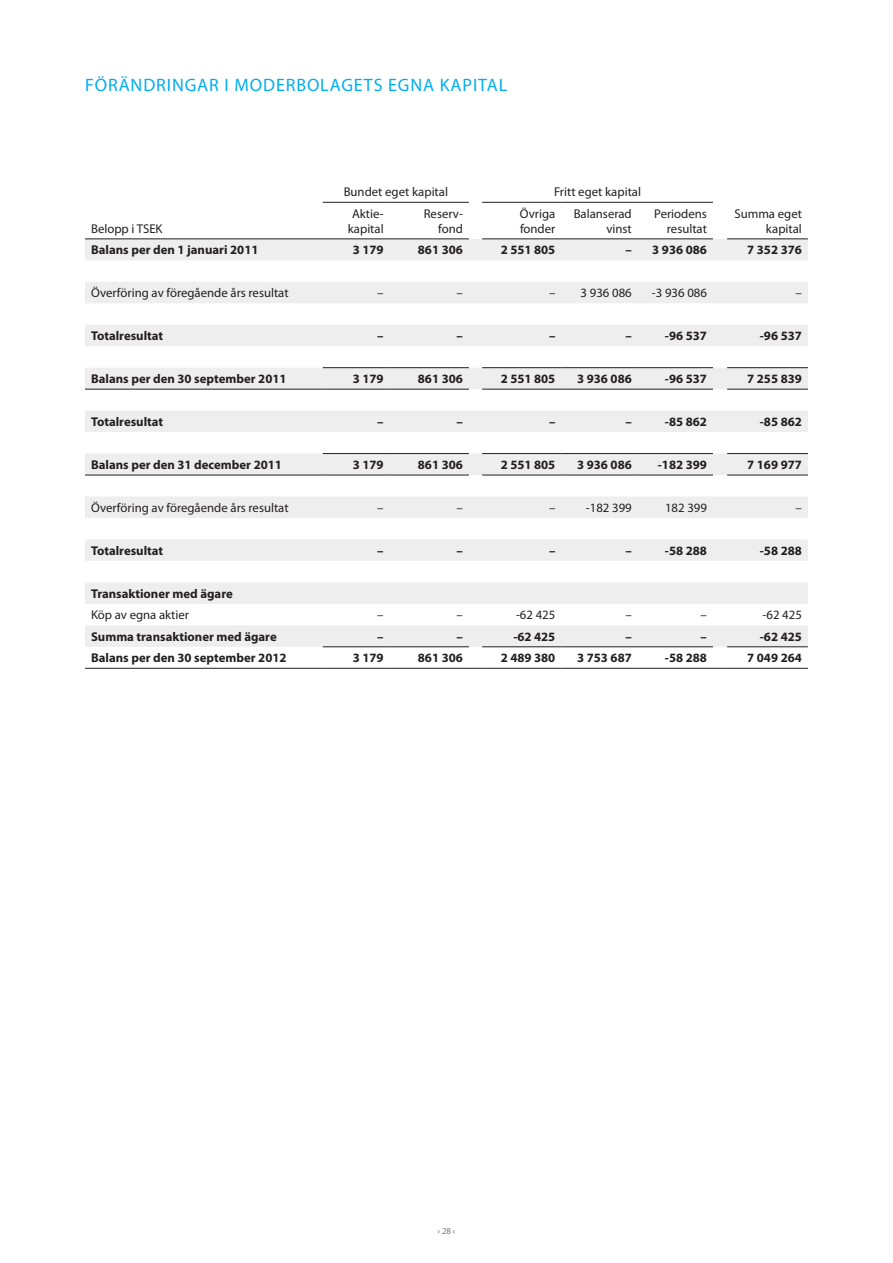
<style>
.page{position:relative;width:893px;height:1263px;background:#fff}
.page>*{position:absolute;margin:0;border:0;box-sizing:border-box;transform-origin:0 0}
.pageHeadline{font:18px "Myriad Pro";letter-spacing:.05em;color:#00aeef}
.table_left{font:700 12.75px "Myriad Pro";color:#231f20}
.table_left-2{font:12.75px/15px "Myriad Pro";color:#231f20;text-align:right}
.table_right{font:700 12.75px "Myriad Pro";color:#231f20}
.table_right-2{font:12.75px "Myriad Pro";color:#231f20}
.table_right_b{font:700 12.75px "Myriad Pro";color:#231f20}
.table_left_b{font:700 12.75px "Myriad Pro";color:#231f20}
.t1{font:300 9px "Myriad Pro";color:#231f20}
</style>
<div class="page">
<svg style="left:85px;top:239px;width:723px;height:408px;fill:#eeeeef"></svg>
<hr style="left:482px;top:202px;width:79px;height:1px;background:#231f20">
<hr style="left:561px;top:202px;width:77px;height:1px;background:#231f20">
<hr style="left:638px;top:202px;width:75px;height:1px;background:#231f20">
<hr style="left:323px;top:202px;width:67px;height:1px;background:#231f20">
<hr style="left:390px;top:202px;width:79px;height:1px;background:#231f20">
<hr style="left:85px;top:238px;width:238px;height:1px;background:#231f20">
<hr style="left:323px;top:238px;width:67px;height:1px;background:#231f20">
<hr style="left:390px;top:238px;width:79px;height:1px;background:#231f20">
<hr style="left:482px;top:238px;width:79px;height:1px;background:#231f20">
<hr style="left:561px;top:238px;width:77px;height:1px;background:#231f20">
<hr style="left:638px;top:238px;width:75px;height:1px;background:#231f20">
<hr style="left:727px;top:238px;width:81px;height:1px;background:#231f20">
<hr style="left:85px;top:389px;width:238px;height:1px;background:#231f20">
<hr style="left:323px;top:389px;width:67px;height:1px;background:#231f20">
<hr style="left:390px;top:389px;width:79px;height:1px;background:#231f20">
<hr style="left:561px;top:389px;width:77px;height:1px;background:#231f20">
<hr style="left:638px;top:389px;width:75px;height:1px;background:#231f20">
<hr style="left:85px;top:475px;width:238px;height:1px;background:#231f20">
<hr style="left:323px;top:475px;width:67px;height:1px;background:#231f20">
<hr style="left:390px;top:475px;width:79px;height:1px;background:#231f20">
<hr style="left:638px;top:475px;width:75px;height:1px;background:#231f20">
<hr style="left:482px;top:475px;width:79px;height:1px;background:#231f20">
<hr style="left:561px;top:475px;width:77px;height:1px;background:#231f20">
<hr style="left:727px;top:475px;width:81px;height:1px;background:#231f20">
<hr style="left:482px;top:389px;width:79px;height:1px;background:#231f20">
<hr style="left:727px;top:389px;width:81px;height:1px;background:#231f20">
<hr style="left:323px;top:367px;width:67px;height:1px;background:#231f20">
<hr style="left:390px;top:367px;width:79px;height:1px;background:#231f20">
<hr style="left:482px;top:367px;width:79px;height:1px;background:#231f20">
<hr style="left:561px;top:367px;width:77px;height:1px;background:#231f20">
<hr style="left:638px;top:367px;width:75px;height:1px;background:#231f20">
<hr style="left:727px;top:367px;width:81px;height:1px;background:#231f20">
<hr style="left:323px;top:453px;width:67px;height:1px;background:#231f20">
<hr style="left:390px;top:453px;width:79px;height:1px;background:#231f20">
<hr style="left:482px;top:453px;width:79px;height:1px;background:#231f20">
<hr style="left:561px;top:453px;width:77px;height:1px;background:#231f20">
<hr style="left:638px;top:453px;width:75px;height:1px;background:#231f20">
<hr style="left:727px;top:453px;width:81px;height:1px;background:#231f20">
<hr style="left:85px;top:668px;width:238px;height:1px;background:#231f20">
<hr style="left:323px;top:668px;width:67px;height:1px;background:#231f20">
<hr style="left:390px;top:668px;width:79px;height:1px;background:#231f20">
<svg style="left:469px;top:668px;width:13px;height:1px"></svg>
<hr style="left:482px;top:668px;width:79px;height:1px;background:#231f20">
<hr style="left:561px;top:668px;width:77px;height:1px;background:#231f20">
<hr style="left:638px;top:668px;width:75px;height:1px;background:#231f20">
<svg style="left:713px;top:668px;width:14px;height:1px"></svg>
<hr style="left:727px;top:668px;width:81px;height:1px;background:#231f20">
<hr style="left:323px;top:646px;width:67px;height:1px;background:#231f20">
<hr style="left:390px;top:646px;width:79px;height:1px;background:#231f20">
<hr style="left:482px;top:646px;width:79px;height:1px;background:#231f20">
<hr style="left:561px;top:646px;width:77px;height:1px;background:#231f20">
<hr style="left:638px;top:646px;width:75px;height:1px;background:#231f20">
<hr style="left:727px;top:646px;width:81px;height:1px;background:#231f20">
<p class="pageHeadline" style="left:85px;top:74px;width:424px">FÖRÄNDRINGAR I MODERBOLAGETS EGNA KAPITAL</p>
<p class="table_left-2" style="left:91px;top:221px;width:73px">Belopp i TSEK</p>
<p class="table_left-2" style="left:344px;top:184px;width:106px">Bundet eget kapital</p>
<p class="table_left-2" style="left:554px;top:184px;width:89px">Fritt eget kapital</p>
<p class="table_right-2" style="left:352px;top:206px;width:33px">Aktie-</p>
<p class="table_right-2" style="left:348px;top:221px;width:37px">kapital</p>
<p class="table_left-2" style="left:424px;top:206px;width:41px">Reserv-</p>
<p class="table_left-2" style="left:438px;top:221px;width:26px">fond</p>
<p class="table_left-2" style="left:520px;top:206px;width:37px;text-align:left">Övriga fonder</p>
<p class="table_left-2" style="left:574px;top:206px;width:60px">Balanserad vinst</p>
<p class="table_left-2" style="left:654px;top:206px;width:54px">Periodens resultat</p>
<p class="table_left-2" style="left:734px;top:206px;width:69px">Summa eget</p>
<p class="table_left-2" style="left:766px;top:221px;width:37px">kapital</p>
<p class="table_left_b" style="left:91px;top:242px;width:169px">Balans per den 1 januari 2011</p>
<p class="table_right_b" style="left:353px;top:242px;width:32px">3 179</p>
<p class="table_right_b" style="left:418px;top:242px;width:47px">861 306</p>
<p class="table_right_b" style="left:501px;top:242px;width:56px">2 551 805</p>
<p class="table_right_b" style="left:625px;top:242px;width:8px">–</p>
<p class="table_right_b" style="left:652px;top:242px;width:56px">3 936 086</p>
<p class="table_right_b" style="left:747px;top:242px;width:56px">7 352 376</p>
<p class="table_left-2" style="left:91px;top:285px;width:199px">Överföring av föregående års resultat</p>
<p class="table_right-2" style="left:377px;top:285px;width:8px">–</p>
<p class="table_right-2" style="left:457px;top:285px;width:8px">–</p>
<p class="table_right-2" style="left:549px;top:285px;width:8px">–</p>
<p class="table_right-2" style="left:581px;top:285px;width:53px">3 936 086</p>
<p class="table_right-2" style="left:652px;top:285px;width:57px">-3 936 086</p>
<p class="table_right-2" style="left:795px;top:285px;width:8px">–</p>
<p class="table_left" style="left:91px;top:328px;width:74px">Totalresultat</p>
<p class="table_left" style="left:377px;top:328px;width:8px">–</p>
<p class="table_left" style="left:457px;top:328px;width:8px">–</p>
<p class="table_left" style="left:549px;top:328px;width:8px">–</p>
<p class="table_left" style="left:625px;top:328px;width:8px">–</p>
<p class="table_left" style="left:665px;top:328px;width:44px">-96 537</p>
<p class="table_left" style="left:760px;top:328px;width:44px">-96 537</p>
<p class="table_left" style="left:91px;top:371px;width:197px">Balans per den 30 september 2011</p>
<p class="table_right" style="left:353px;top:371px;width:32px">3 179</p>
<p class="table_right" style="left:418px;top:371px;width:47px">861 306</p>
<p class="table_right" style="left:501px;top:371px;width:56px">2 551 805</p>
<p class="table_right" style="left:577px;top:371px;width:56px">3 936 086</p>
<p class="table_right" style="left:665px;top:371px;width:44px">-96 537</p>
<p class="table_right" style="left:747px;top:371px;width:56px">7 255 839</p>
<p class="table_left_b" style="left:91px;top:413px;width:74px">Totalresultat</p>
<p class="table_right_b" style="left:377px;top:413px;width:8px">–</p>
<p class="table_right_b" style="left:457px;top:413px;width:8px">–</p>
<p class="table_right_b" style="left:549px;top:413px;width:8px">–</p>
<p class="table_right_b" style="left:625px;top:413px;width:8px">–</p>
<p class="table_right_b" style="left:665px;top:413px;width:44px">-85 862</p>
<p class="table_right_b" style="left:760px;top:413px;width:44px">-85 862</p>
<p class="table_left" style="left:91px;top:456px;width:192px">Balans per den 31 december 2011</p>
<p class="table_left" style="left:353px;top:456px;width:32px">3 179</p>
<p class="table_left" style="left:418px;top:456px;width:47px">861 306</p>
<p class="table_left" style="left:501px;top:456px;width:56px">2 551 805</p>
<p class="table_left" style="left:577px;top:456px;width:56px">3 936 086</p>
<p class="table_left" style="left:658px;top:456px;width:51px">-182 399</p>
<p class="table_left" style="left:747px;top:456px;width:56px">7 169 977</p>
<p class="table_left-2" style="left:91px;top:500px;width:199px">Överföring av föregående års resultat</p>
<p class="table_right-2" style="left:377px;top:500px;width:8px">–</p>
<p class="table_right-2" style="left:457px;top:500px;width:8px">–</p>
<p class="table_right-2" style="left:549px;top:500px;width:8px">–</p>
<p class="table_right-2" style="left:586px;top:500px;width:47px">-182 399</p>
<p class="table_right-2" style="left:665px;top:500px;width:43px">182 399</p>
<p class="table_right-2" style="left:795px;top:500px;width:8px">–</p>
<p class="table_left" style="left:91px;top:542px;width:74px">Totalresultat</p>
<p class="table_right" style="left:377px;top:542px;width:8px">–</p>
<p class="table_right" style="left:457px;top:542px;width:8px">–</p>
<p class="table_right" style="left:549px;top:542px;width:8px">–</p>
<p class="table_right" style="left:625px;top:542px;width:8px">–</p>
<p class="table_right" style="left:665px;top:542px;width:44px">-58 288</p>
<p class="table_right" style="left:760px;top:542px;width:44px">-58 288</p>
<p class="table_left" style="left:91px;top:585px;width:143px">Transaktioner med ägare</p>
<p class="table_left-2" style="left:91px;top:607px;width:99px">Köp av egna aktier</p>
<p class="table_right-2" style="left:377px;top:607px;width:8px">–</p>
<p class="table_right-2" style="left:457px;top:607px;width:8px">–</p>
<p class="table_right-2" style="left:516px;top:607px;width:41px">-62 425</p>
<p class="table_right-2" style="left:625px;top:607px;width:8px">–</p>
<p class="table_right-2" style="left:701px;top:607px;width:8px">–</p>
<p class="table_right-2" style="left:763px;top:607px;width:41px">-62 425</p>
<p class="table_left" style="left:91px;top:628px;width:187px">Summa transaktioner med ägare</p>
<p class="table_right" style="left:377px;top:628px;width:8px">–</p>
<p class="table_right" style="left:457px;top:628px;width:8px">–</p>
<p class="table_right" style="left:513px;top:628px;width:44px">-62 425</p>
<p class="table_right" style="left:625px;top:628px;width:8px">–</p>
<p class="table_right" style="left:701px;top:628px;width:8px">–</p>
<p class="table_right" style="left:760px;top:628px;width:44px">-62 425</p>
<p class="table_left" style="left:91px;top:650px;width:197px">Balans per den 30 september 2012</p>
<p class="table_right" style="left:353px;top:650px;width:32px">3 179</p>
<p class="table_right" style="left:418px;top:650px;width:47px">861 306</p>
<p class="table_right" style="left:501px;top:650px;width:56px">2 489 380</p>
<p class="table_right" style="left:577px;top:650px;width:56px">3 753 687</p>
<p class="table_right" style="left:665px;top:650px;width:44px">-58 288</p>
<p class="table_right" style="left:747px;top:650px;width:56px">7 049 264</p>
<p class="t1" style="left:438px;top:1226px;width:19px">› 28 ‹</p>
</div>
